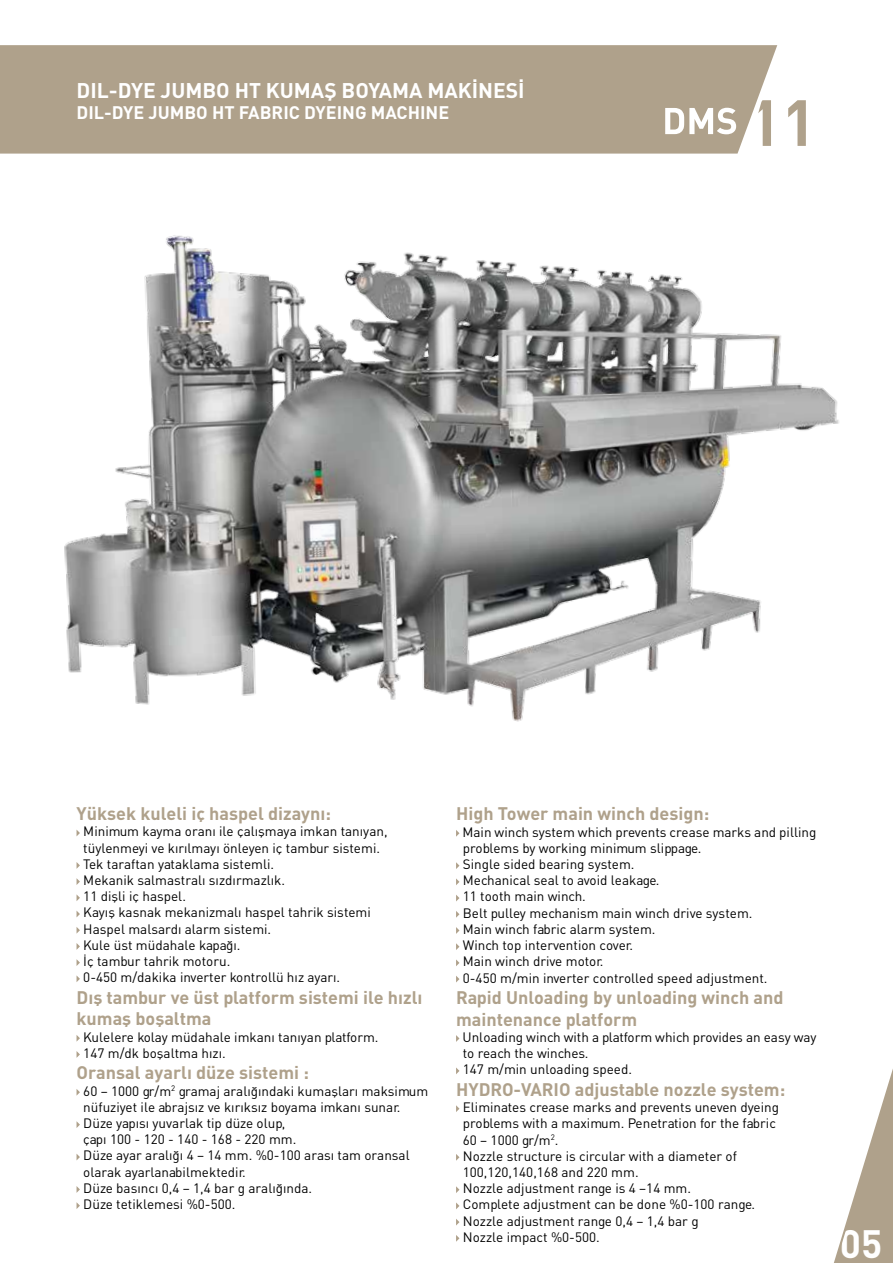
<style>
.page{position:relative;width:893px;height:1263px;background:#fff}
.page>*{position:absolute;margin:0;border:0;box-sizing:border-box;transform-origin:0 0}
.t1{font:64.2px "DINT Bold Tr";color:#afa18b}
.t2{font:39px "DINT Bold Tr";color:#fff}
.t3{font:21px "DINT Bold Tr";color:#fff}
.t4{font:18px/21.6px "DINT Bold Tr";color:#afa18b}
.t5{font:18px "DINT Bold Tr";color:#fff}
.t6{font:13.5px/16.2px "DIN Tr";color:#000}
</style>
<div class="page">
<svg style="left:77px;top:830px;width:3px;height:6px"></svg>
<svg style="left:77px;top:862px;width:3px;height:6px"></svg>
<svg style="left:77px;top:879px;width:3px;height:6px"></svg>
<svg style="left:77px;top:895px;width:3px;height:6px"></svg>
<svg style="left:77px;top:911px;width:3px;height:6px"></svg>
<svg style="left:77px;top:927px;width:3px;height:6px"></svg>
<svg style="left:77px;top:943px;width:3px;height:6px"></svg>
<svg style="left:77px;top:960px;width:3px;height:6px"></svg>
<svg style="left:77px;top:976px;width:3px;height:6px"></svg>
<svg style="left:77px;top:1035px;width:3px;height:6px"></svg>
<svg style="left:77px;top:1051px;width:3px;height:6px"></svg>
<svg style="left:77px;top:1089px;width:3px;height:6px"></svg>
<svg style="left:77px;top:1122px;width:3px;height:6px"></svg>
<svg style="left:77px;top:1154px;width:3px;height:6px"></svg>
<svg style="left:77px;top:1186px;width:3px;height:7px"></svg>
<svg style="left:77px;top:1203px;width:3px;height:6px"></svg>
<svg style="left:456px;top:830px;width:3px;height:7px"></svg>
<svg style="left:456px;top:862px;width:3px;height:7px"></svg>
<svg style="left:456px;top:878px;width:3px;height:7px"></svg>
<svg style="left:456px;top:895px;width:3px;height:6px"></svg>
<svg style="left:456px;top:911px;width:3px;height:7px"></svg>
<svg style="left:456px;top:927px;width:3px;height:7px"></svg>
<svg style="left:456px;top:943px;width:3px;height:7px"></svg>
<svg style="left:456px;top:959px;width:3px;height:7px"></svg>
<svg style="left:456px;top:976px;width:3px;height:6px"></svg>
<svg style="left:456px;top:1035px;width:3px;height:7px"></svg>
<svg style="left:456px;top:1067px;width:3px;height:7px"></svg>
<svg style="left:456px;top:1105px;width:3px;height:7px"></svg>
<svg style="left:456px;top:1154px;width:3px;height:7px"></svg>
<svg style="left:456px;top:1186px;width:3px;height:7px"></svg>
<svg style="left:456px;top:1202px;width:3px;height:7px"></svg>
<svg style="left:456px;top:1219px;width:3px;height:6px"></svg>
<svg style="left:456px;top:1235px;width:3px;height:7px"></svg>
<div style="left:0;top:45px;width:777px;height:109px;background:#afa18b"></div>
<svg style="left:834px;top:1069px;width:59px;height:194px"></svg>
<svg style="left:665px;top:108px;width:71px;height:26px"></svg>
<img style="left:64px;top:235px;width:775px;height:487px">
<h3 class="t3" style="left:77px;top:77px;width:450px">DIL-DYE JUMBO HT KUMAŞ BOYAMA MAKİNESİ</h3>
<h3 class="t5" style="left:77px;top:101px;width:374px">DIL-DYE JUMBO HT FABRIC DYEING MACHINE</h3>
<h1 class="t1" style="left:747px;top:81px;width:71px">11</h1>
<h3 class="t4" style="left:77px;top:802px;width:256px">Yüksek kuleli iç haspel dizaynı:</h3>
<p class="t6" style="left:83px;top:823px;width:306px">Minimum kayma oranı ile çalışmaya imkan tanıyan, tüylenmeyi ve kırılmayı önleyen iç tambur sistemi.<br>Tek taraftan yataklama sistemli.<br>Mekanik salmastralı sızdırmazlık.<br>11 dişli iç haspel.<br>Kayış kasnak mekanizmalı haspel tahrik sistemi Haspel malsardı alarm sistemi.<br>Kule üst müdahale kapağı.<br>İç tambur tahrik motoru.<br>0-450 m/dakika inverter kontrollü hız ayarı.</p>
<h3 class="t4" style="left:77px;top:986px;width:347px">Dış tambur ve üst platform sistemi ile hızlı kumaş boşaltma</h3>
<p class="t6" style="left:83px;top:1028px;width:297px">Kulelere kolay müdahale imkanı tanıyan platform.<br>147 m/dk boşaltma hızı.</p>
<h3 class="t4" style="left:77px;top:1061px;width:234px">Oransal ayarlı düze sistemi :</h3>
<p class="t6" style="left:83px;top:1082px;width:347px">60 – 1000 gr/m<sup>2</sup> gramaj aralığındaki kumaşları maksimum nüfuziyet ile abrajsız ve kırıksız boyama imkanı sunar.<br>Düze yapısı yuvarlak tip düze olup,<br>çapı 100 - 120 - 140 - 168 - 220 mm.<br>Düze ayar aralığı 4 – 14 mm. %0-100 arası tam oransal olarak ayarlanabilmektedir.<br>Düze basıncı 0,4 – 1,4 bar g aralığında.<br>Düze tetiklemesi %0-500.</p>
<h3 class="t4" style="left:456px;top:802px;width:255px">High Tower main winch design:</h3>
<p class="t6" style="left:462px;top:823px;width:355px">Main winch system which prevents crease marks and pilling problems by working minimum slippage.<br>Single sided bearing system.<br>Mechanical seal to avoid leakage.<br>11 tooth main winch.<br>Belt pulley mechanism main winch drive system.<br>Main winch fabric alarm system.<br>Winch top intervention cover.<br>Main winch drive motor.<br>0-450 m/min inverter controlled speed adjustment.</p>
<h3 class="t4" style="left:456px;top:986px;width:329px">Rapid Unloading by unloading winch and maintenance platform</h3>
<p class="t6" style="left:462px;top:1029px;width:355px">Unloading winch with a platform which provides an easy way to reach the winches.<br>147 m/min unloading speed.</p>
<h3 class="t4" style="left:456px;top:1078px;width:331px">HYDRO-VARIO adjustable nozzle system:</h3>
<p class="t6" style="left:463px;top:1099px;width:318px">Eliminates crease marks and prevents uneven dyeing problems with a maximum. Penetration for the fabric 60 – 1000 gr/m<sup>2</sup>.<br>Nozzle structure is circular with a diameter of 100,120,140,168 and 220 mm.<br>Nozzle adjustment range is 4 –14 mm.<br>Complete adjustment can be done %0-100 range.<br>Nozzle adjustment range 0,4 – 1,4 bar g<br>Nozzle impact %0-500.</p>
<h2 class="t2" style="left:840px;top:1219px;width:44px">05</h2>
</div>
